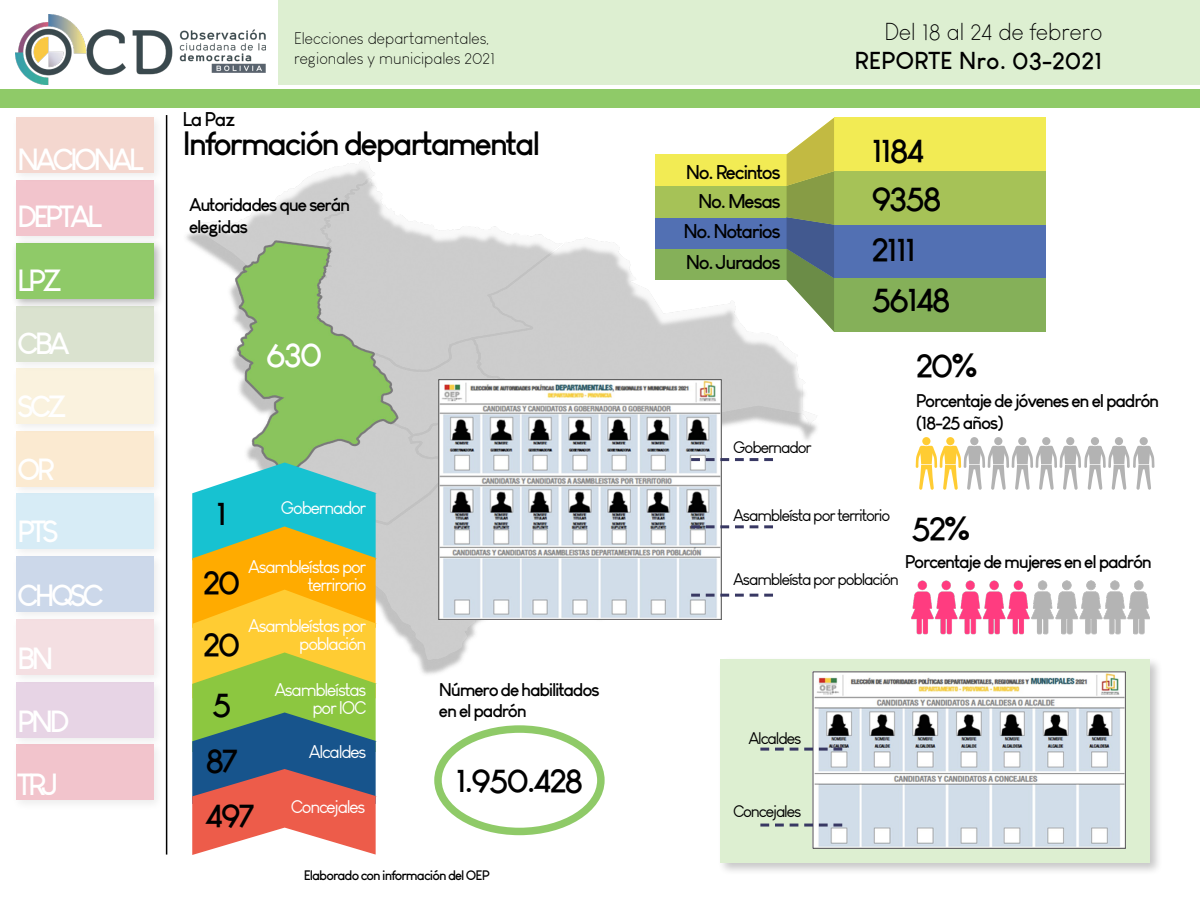
<style>
.page{position:relative;width:1200px;height:900px;background:#fff}
.page>*{position:absolute;margin:0;border:0;box-sizing:border-box;transform-origin:0 0}
.t1{font:700 33px "Louis George Cafe";letter-spacing:-.07em;color:#000}
.t2{font:700 33px "Louis George Cafe";color:#fff}
.t3{font:700 30px "Louis George Cafe";letter-spacing:-.13em;color:#fff}
.t4{font:300 24px "Louis George Cafe";color:#000}
.t5{font:700 24px "Louis George Cafe";color:#000}
.t6{font:700 19.5px "Louis George Cafe";letter-spacing:-.07em;color:#000}
.t7{font:700 18px/21.6px "Louis George Cafe";letter-spacing:-.07em;color:#000}
.t8{font:18px/18px "Louis George Cafe";letter-spacing:-.07em;color:#fff;text-align:right}
.t9{font:16.5px "Louis George Cafe";letter-spacing:-.07em;color:#000}
.t10{font:300 16.5px/19.8px "Louis George Cafe";color:#000}
.t11{font:700 13.5px "Louis George Cafe";letter-spacing:-.07em;color:#000}
</style>
<div class="page">
<hr style="left:166px;top:115px;width:1px;height:740px;background:#000">
<div style="left:0;top:90px;width:1200px;height:18px;background:#8fca68"></div>
<img style="left:15px;top:15px;width:251px;height:70px">
<div style="left:278px;top:0;width:922px;height:85px;background:#ddefd1"></div>
<div style="left:10px;top:238px;width:155px;height:72px;background:#000;opacity:.3"></div>
<div style="left:16px;top:243px;width:138px;height:55px;background:#8fca68"></div>
<div style="left:10px;top:175px;width:155px;height:72px;background:#000;opacity:.3"></div>
<div style="left:16px;top:180px;width:138px;height:55px;background:#f2c4cc"></div>
<div style="left:10px;top:426px;width:155px;height:72px;background:#fafafa"></div>
<div style="left:16px;top:431px;width:138px;height:56px;background:#fbead1"></div>
<div style="left:10px;top:677px;width:155px;height:72px;background:#000;opacity:.3"></div>
<div style="left:16px;top:682px;width:138px;height:55px;background:#e7d4e5"></div>
<div style="left:10px;top:301px;width:155px;height:71px;background:#000;opacity:.3"></div>
<div style="left:16px;top:306px;width:138px;height:55px;background:#dae2cf"></div>
<div style="left:10px;top:552px;width:155px;height:71px;background:#f9f9f9"></div>
<div style="left:16px;top:557px;width:138px;height:55px;background:#ccd8ea"></div>
<div style="left:10px;top:489px;width:155px;height:71px;background:#000;opacity:.3"></div>
<div style="left:16px;top:494px;width:138px;height:55px;background:#d7ecf6"></div>
<div style="left:10px;top:740px;width:155px;height:71px;background:#f9f9f9"></div>
<div style="left:16px;top:745px;width:138px;height:55px;background:#f2c4cc"></div>
<div style="left:10px;top:364px;width:155px;height:71px;background:#000;opacity:.3"></div>
<div style="left:16px;top:369px;width:138px;height:55px;background:#faf2de"></div>
<div style="left:10px;top:615px;width:155px;height:71px;background:#000;opacity:.3"></div>
<div style="left:16px;top:619px;width:138px;height:56px;background:#f4dfe2"></div>
<div style="left:10px;top:112px;width:155px;height:72px;background:#000;opacity:.3"></div>
<div style="left:16px;top:117px;width:138px;height:55px;background:#f4d7cf"></div>
<img style="left:186px;top:160px;width:631px;height:515px">
<div style="left:717px;top:656px;width:446px;height:220px;background:#000;opacity:.75"></div>
<div style="left:720px;top:659px;width:430px;height:204px;background:#ddefd1"></div>
<div style="left:922px;top:437px;width:8px;height:8px;background:#fc3;border-radius:50%"></div>
<div style="left:946px;top:437px;width:8px;height:8px;background:#fc3;border-radius:50%"></div>
<div style="left:970px;top:437px;width:8px;height:8px;background:#b3b3b3;border-radius:50%"></div>
<div style="left:994px;top:437px;width:8px;height:8px;background:#b3b3b3;border-radius:50%"></div>
<div style="left:1018px;top:437px;width:8px;height:8px;background:#b3b3b3;border-radius:50%"></div>
<div style="left:1042px;top:437px;width:8px;height:8px;background:#b3b3b3;border-radius:50%"></div>
<div style="left:1066px;top:437px;width:8px;height:8px;background:#b3b3b3;border-radius:50%"></div>
<div style="left:1091px;top:437px;width:8px;height:8px;background:#b3b3b3;border-radius:50%"></div>
<div style="left:1115px;top:437px;width:8px;height:8px;background:#b3b3b3;border-radius:50%"></div>
<div style="left:1140px;top:437px;width:8px;height:8px;background:#b3b3b3;border-radius:50%"></div>
<svg style="left:916px;top:446px;width:238px;height:44px"></svg>
<div style="left:434px;top:725px;width:171px;height:110px;border:8px solid #8fca68;border-radius:50%"></div>
<svg style="left:192px;top:462px;width:185px;height:393px;background:#a3a565"></svg>
<img style="left:438px;top:380px;width:284px;height:239px">
<img style="left:812px;top:672px;width:314px;height:177px">
<div style="left:655px;top:249px;width:132px;height:31px;background:#85b059"></div>
<div style="left:655px;top:217px;width:132px;height:32px;background:#5270b3"></div>
<div style="left:655px;top:186px;width:132px;height:31px;background:#a6c257"></div>
<div style="left:655px;top:155px;width:132px;height:31px;background:#f2eb54"></div>
<div style="left:834px;top:278px;width:211px;height:54px;background:#85b059"></div>
<div style="left:834px;top:225px;width:211px;height:53px;background:#5270b3"></div>
<div style="left:834px;top:171px;width:211px;height:54px;background:#a6c257"></div>
<div style="left:834px;top:118px;width:211px;height:53px;background:#f2eb54"></div>
<svg style="left:787px;top:118px;width:47px;height:214px"></svg>
<svg style="left:691px;top:458px;width:82px;height:3px"></svg>
<svg style="left:691px;top:525px;width:82px;height:3px"></svg>
<svg style="left:691px;top:594px;width:82px;height:3px"></svg>
<svg style="left:760px;top:748px;width:82px;height:3px"></svg>
<svg style="left:760px;top:824px;width:82px;height:3px"></svg>
<img style="left:911px;top:580px;width:239px;height:55px">
<p class="t3" style="left:17px;top:140px;width:128px">NACIONAL</p>
<p class="t3" style="left:17px;top:198px;width:86px">DEPTAL</p>
<p class="t3" style="left:17px;top:261px;width:45px">LPZ</p>
<p class="t3" style="left:17px;top:324px;width:54px">CBA</p>
<p class="t3" style="left:17px;top:387px;width:50px">SCZ</p>
<p class="t3" style="left:17px;top:450px;width:39px">OR</p>
<p class="t3" style="left:17px;top:512px;width:43px">PTS</p>
<p class="t3" style="left:17px;top:576px;width:88px">CHQSC</p>
<p class="t3" style="left:17px;top:639px;width:38px">BN</p>
<p class="t3" style="left:17px;top:702px;width:54px">PND</p>
<p class="t3" style="left:17px;top:765px;width:43px">TRJ</p>
<p class="t6" style="left:183px;top:106px;width:54px">La Paz</p>
<p class="t10" style="left:294px;top:29px;width:203px">Elecciones departamentales, regionales y municipales 2021</p>
<p class="t1" style="left:183px;top:122px;width:359px">Información departamental</p>
<p class="t7" style="left:189px;top:194px;width:163px">Autoridades que serán elegidas</p>
<p class="t6" style="left:686px;top:160px;width:97px">No. Recintos</p>
<p class="t6" style="left:698px;top:189px;width:84px">No. Mesas</p>
<p class="t6" style="left:684px;top:219px;width:99px">No. Notarios</p>
<p class="t6" style="left:686px;top:249px;width:96px">No. Jurados</p>
<p class="t4" style="left:884px;top:17px;width:220px">Del 18 al 24 de febrero</p>
<p class="t5" style="left:854px;top:45px;width:250px">REPORTE Nro. 03-2021</p>
<p class="t1" style="left:871px;top:129px;width:55px">1184</p>
<p class="t1" style="left:871px;top:178px;width:72px">9358</p>
<p class="t1" style="left:871px;top:229px;width:46px">2111</p>
<p class="t1" style="left:871px;top:278px;width:81px">56148</p>
<p class="t2" style="left:266px;top:333px;width:58px">630</p>
<p class="t1" style="left:916px;top:344px;width:64px">20%</p>
<p class="t1" style="left:216px;top:492px;width:13px">1</p>
<p class="t8" style="left:281px;top:499px;width:87px">Gobernador</p>
<p class="t8" style="left:248px;top:558px;width:120px">Asambleístas por terrirorio</p>
<p class="t8" style="left:248px;top:617px;width:120px">Asambleístas por población</p>
<p class="t8" style="left:274px;top:681px;width:94px">Asambleístas por IOC</p>
<p class="t8" style="left:309px;top:743px;width:59px">Alcaldes</p>
<p class="t1" style="left:203px;top:561px;width:39px">20</p>
<p class="t1" style="left:203px;top:623px;width:39px">20</p>
<p class="t1" style="left:212px;top:683px;width:21px">5</p>
<p class="t1" style="left:206px;top:739px;width:34px">87</p>
<p class="t1" style="left:205px;top:794px;width:51px">497</p>
<p class="t8" style="left:291px;top:797px;width:76px">Concejales</p>
<p class="t7" style="left:439px;top:678px;width:162px">Número de habilitados en el padrón</p>
<p class="t1" style="left:455px;top:760px;width:130px">1.950.428</p>
<p class="t11" style="left:304px;top:866px;width:187px">Elaborado con información del OEP</p>
<p class="t9" style="left:733px;top:437px;width:80px">Gobernador</p>
<p class="t7" style="left:916px;top:390px;width:245px">Porcentaje de jóvenes en el padrón (18-25 años)</p>
<p class="t9" style="left:733px;top:505px;width:159px">Asambleísta por territorio</p>
<p class="t9" style="left:733px;top:569px;width:167px">Asambleísta por población</p>
<p class="t1" style="left:911px;top:508px;width:61px">52%</p>
<p class="t7" style="left:905px;top:551px;width:249px">Porcentaje de mujeres en el padrón</p>
<p class="t9" style="left:749px;top:728px;width:54px">Alcaldes</p>
<p class="t9" style="left:733px;top:802px;width:70px">Concejales</p>
</div>
